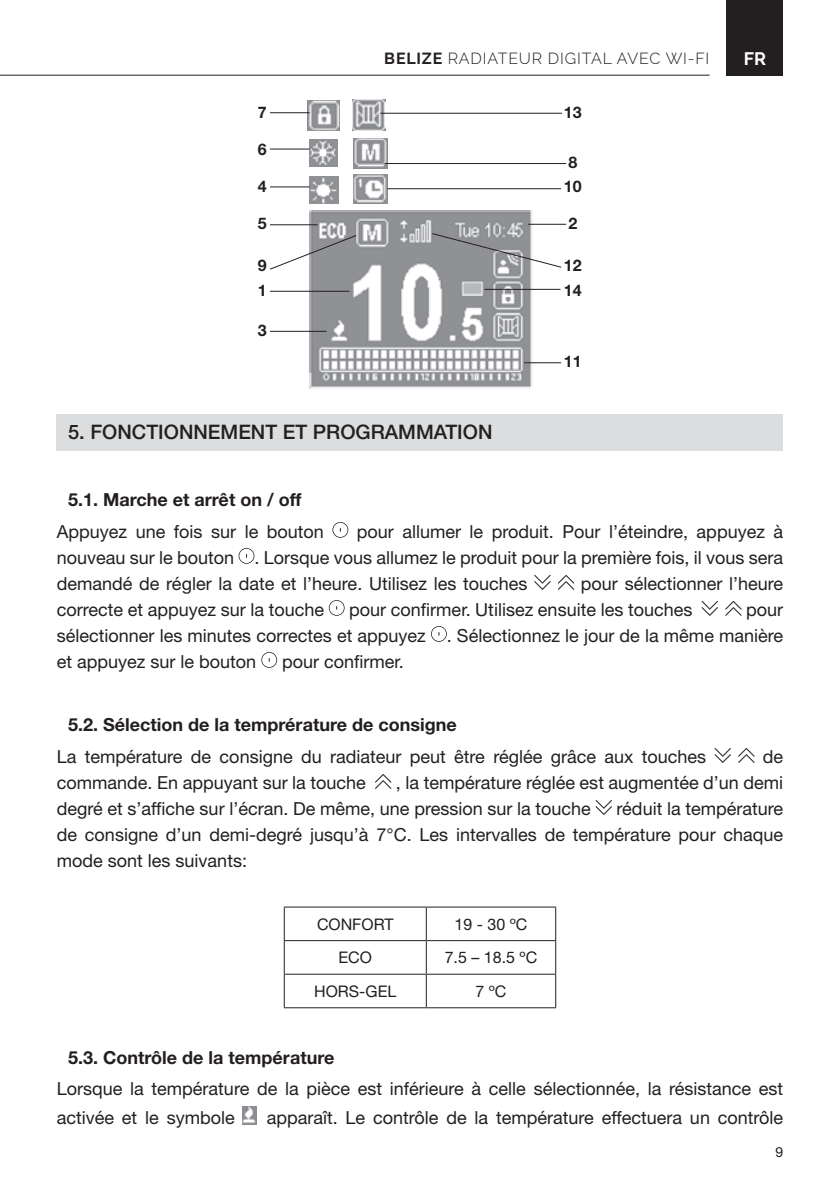
<style>
.page{position:relative;width:840px;height:1191px;background:#fff}
.page>*{position:absolute;margin:0;border:0;box-sizing:border-box;transform-origin:0 0}
.t1{font:500 20px "Helvetica Neue LT Std";color:#231f20}
.t2{font:18px/26px "Helvetica Neue LT Std";color:#231f20;text-align:justify}
.t3{font:700 18px "Helvetica Neue LT Std";color:#231f20}
.t4{font:700 18px "Raleway";color:#fff}
.t5{font:16px "Helvetica Neue LT Std";color:#231f20}
.t6{font:300 16px "Raleway";letter-spacing:.05em;color:#231f20}
.t7{font:700 16px/25.2px "Helvetica Neue LT Std";color:#231f20}
.t8{font:14px "Helvetica Neue LT Std";color:#231f20}
.s1{font-weight:700}
</style>
<div class="page">
<hr style="left:0;top:75px;width:709px;height:1px;background:#231f20">
<div style="left:726px;top:0;width:56px;height:75px;background:#231f20"></div>
<img style="left:310px;top:176px;width:28px;height:28px">
<img style="left:307px;top:100px;width:32px;height:31px">
<img style="left:352px;top:99px;width:33px;height:32px">
<img style="left:354px;top:175px;width:33px;height:29px">
<img style="left:354px;top:138px;width:33px;height:30px">
<img style="left:310px;top:139px;width:27px;height:28px">
<img style="left:310px;top:210px;width:222px;height:178px">
<hr style="left:270px;top:331px;width:56px;height:1px;background:#231f20">
<hr style="left:270px;top:187px;width:39px;height:1px;background:#231f20">
<hr style="left:270px;top:149px;width:39px;height:1px;background:#231f20">
<hr style="left:270px;top:112px;width:39px;height:1px;background:#231f20">
<hr style="left:270px;top:224px;width:47px;height:1px;background:#231f20">
<hr style="left:270px;top:291px;width:79px;height:1px;background:#231f20">
<svg style="left:270px;top:235px;width:87px;height:35px"></svg>
<hr style="left:524px;top:362px;width:36px;height:1px;background:#231f20">
<hr style="left:528px;top:224px;width:38px;height:1px;background:#231f20">
<hr style="left:484px;top:289px;width:76px;height:1px;background:#231f20">
<hr style="left:384px;top:163px;width:182px;height:1px;background:#231f20">
<hr style="left:380px;top:113px;width:181px;height:1px;background:#231f20">
<hr style="left:387px;top:188px;width:173px;height:1px;background:#231f20">
<svg style="left:431px;top:233px;width:130px;height:35px"></svg>
<div style="left:57px;top:414px;width:725px;height:37px;background:#dcdddf"></div>
<svg style="left:332px;top:522px;width:16px;height:16px"></svg>
<svg style="left:238px;top:548px;width:16px;height:16px"></svg>
<svg style="left:558px;top:575px;width:16px;height:15px"></svg>
<svg style="left:534px;top:575px;width:16px;height:15px"></svg>
<svg style="left:328px;top:600px;width:16px;height:16px"></svg>
<svg style="left:725px;top:601px;width:16px;height:15px"></svg>
<svg style="left:701px;top:601px;width:16px;height:15px"></svg>
<svg style="left:431px;top:626px;width:15px;height:16px"></svg>
<svg style="left:261px;top:652px;width:16px;height:16px"></svg>
<svg style="left:738px;top:748px;width:16px;height:15px"></svg>
<svg style="left:714px;top:748px;width:16px;height:15px"></svg>
<svg style="left:375px;top:774px;width:16px;height:15px"></svg>
<svg style="left:595px;top:800px;width:16px;height:15px"></svg>
<hr style="left:283px;top:906px;width:143px;height:1px;background:#231f20">
<hr style="left:283px;top:907px;width:1px;height:33px;background:#231f20">
<hr style="left:426px;top:906px;width:130px;height:1px;background:#231f20">
<hr style="left:425px;top:907px;width:1px;height:33px;background:#231f20">
<hr style="left:555px;top:907px;width:1px;height:33px;background:#231f20">
<hr style="left:283px;top:940px;width:143px;height:1px;background:#231f20">
<hr style="left:283px;top:941px;width:1px;height:32px;background:#231f20">
<hr style="left:426px;top:940px;width:130px;height:1px;background:#231f20">
<hr style="left:425px;top:941px;width:1px;height:32px;background:#231f20">
<hr style="left:555px;top:941px;width:1px;height:32px;background:#231f20">
<hr style="left:283px;top:973px;width:143px;height:1px;background:#231f20">
<hr style="left:283px;top:974px;width:1px;height:33px;background:#231f20">
<hr style="left:426px;top:973px;width:130px;height:1px;background:#231f20">
<hr style="left:425px;top:974px;width:1px;height:33px;background:#231f20">
<hr style="left:555px;top:974px;width:1px;height:33px;background:#231f20">
<hr style="left:283px;top:1007px;width:143px;height:1px;background:#231f20">
<hr style="left:426px;top:1007px;width:130px;height:1px;background:#231f20">
<img style="left:242px;top:1106px;width:14px;height:18px">
<p class="t6" style="left:384px;top:49px;width:326px"><span class="s1">BELIZE</span> RADIATEUR DIGITAL AVEC WI-FI</p>
<p class="t4" style="left:743px;top:49px;width:24px">FR</p>
<p class="t7" style="left:258px;top:99px;width:10px">7</p>
<p class="t7" style="left:563px;top:99px;width:19px">13</p>
<p class="t7" style="left:258px;top:136px;width:10px">6</p>
<p class="t7" style="left:258px;top:173px;width:10px">4</p>
<p class="t7" style="left:258px;top:210px;width:10px">5</p>
<p class="t7" style="left:258px;top:252px;width:10px">9</p>
<p class="t7" style="left:258px;top:277px;width:10px">1</p>
<p class="t7" style="left:258px;top:317px;width:10px">3</p>
<p class="t1" style="left:68px;top:420px;width:425px">5. FONCTIONNEMENT ET PROGRAMMATION</p>
<p class="t7" style="left:568px;top:150px;width:10px">8</p>
<p class="t7" style="left:563px;top:173px;width:19px">10</p>
<p class="t7" style="left:568px;top:210px;width:10px">2</p>
<p class="t7" style="left:563px;top:252px;width:19px">12<br>14</p>
<p class="t7" style="left:563px;top:348px;width:19px">11</p>
<p class="t3" style="left:68px;top:488px;width:235px">5.1. Marche et arrêt on / off</p>
<p class="t2" style="left:57px;top:518px;width:268px">Appuyez une fois sur le bouton</p>
<p class="t2" style="left:57px;top:518px;width:727px;text-indent:300px">pour allumer le produit. Pour l’éteindre, appuyez à nouveau sur le bouton . Lorsque vous allumez le produit pour la première fois, il vous sera demandé de régler la date et l’heure. Utilisez les touches</p>
<p class="t2" style="left:580px;top:570px;width:204px">pour sélectionner l’heure</p>
<p class="t2" style="left:57px;top:596px;width:269px">correcte et appuyez sur la touche</p>
<p class="t2" style="left:349px;top:596px;width:344px">pour confirmer. Utilisez ensuite les touches</p>
<p class="t2" style="left:57px;top:596px;width:727px;text-indent:689px">pour sélectionner les minutes correctes et appuyez . Sélectionnez le jour de la même manière et appuyez sur le bouton</p>
<p class="t2" style="left:282px;top:648px;width:123px">pour confirmer.</p>
<p class="t3" style="left:68px;top:713px;width:390px">5.2. Sélection de la temprérature de consigne</p>
<p class="t2" style="left:57px;top:743px;width:650px">La température de consigne du radiateur peut être réglée grâce aux touches</p>
<p class="t2" style="left:762px;top:743px;width:22px">de</p>
<p class="t2" style="left:57px;top:769px;width:310px">commande. En appuyant sur la touche</p>
<p class="t2" style="left:57px;top:769px;width:727px;text-indent:339px">, la température réglée est augmentée d’un demi degré et s’affiche sur l’écran. De même, une pression sur la touche</p>
<p class="t2" style="left:57px;top:795px;width:727px;text-indent:559px">réduit la température de consigne d’un demi-degré jusqu’à 7°C. Les intervalles de température pour chaque mode sont les suivants:</p>
<p class="t5" style="left:317px;top:914px;width:78px">CONFORT</p>
<p class="t5" style="left:454px;top:914px;width:74px">19 - 30 ºC</p>
<p class="t5" style="left:338px;top:948px;width:35px">ECO</p>
<p class="t5" style="left:444px;top:948px;width:94px">7.5 – 18.5 ºC</p>
<p class="t5" style="left:314px;top:981px;width:84px">HORS-GEL</p>
<p class="t5" style="left:475px;top:981px;width:33px">7 ºC</p>
<p class="t3" style="left:68px;top:1046px;width:268px">5.3. Contrôle de la température</p>
<p class="t2" style="left:57px;top:1074px;width:727px;line-height:28.8px">Lorsque la température de la pièce est inférieure à celle sélectionnée, la résistance est activée et le symbole</p>
<p class="t2" style="left:266px;top:1104px;width:518px">apparaît. Le contrôle de la température effectuera un contrôle</p>
<p class="t8" style="left:775px;top:1143px;width:9px">9</p>
</div>
